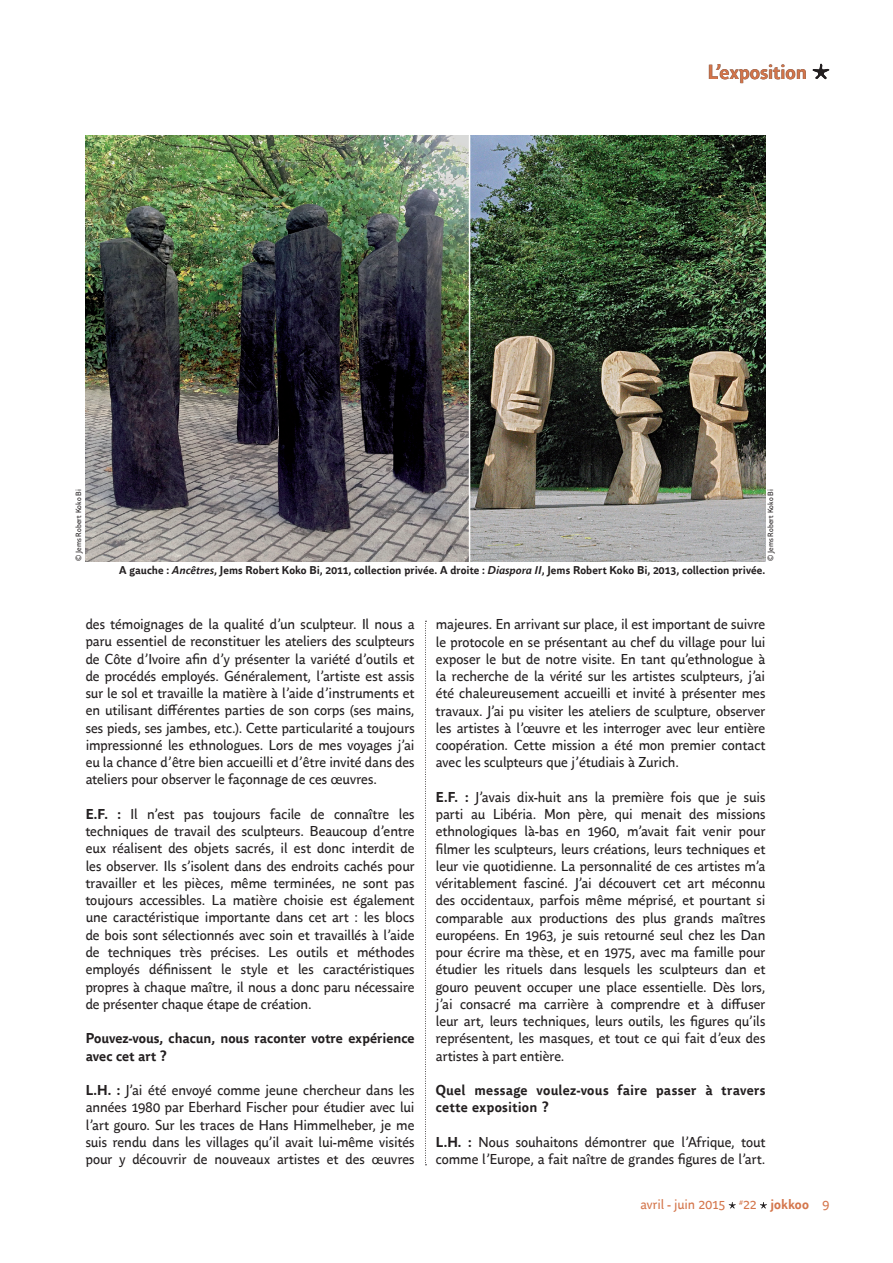
<style>
.page{position:relative;width:893px;height:1263px;background:#fff}
.page>*{position:absolute;margin:0;border:0;box-sizing:border-box;transform-origin:0 0}
.t1{font:700 20.25px "Parisine Office";letter-spacing:-.01em;color:#d4764c}
.t2{font:14.25px/17.2px "Parisine Office";color:#231f20;text-align:justify}
.t3{font:700 14.25px/17.2px "Parisine Office";letter-spacing:.015em;color:#231f20}
.t4{font:13.5px "Parisine Office";letter-spacing:-.005em;color:#d4764c}
.t5{font:700 11.25px "Parisine Office";letter-spacing:.005em;color:#231f20}
.t6{font:7.5px "Parisine Office";letter-spacing:.015em;color:#231f20}
.s1{font-style:italic}
.s2{font-weight:700}
</style>
<div class="page">
<svg style="left:729px;top:1202px;width:7px;height:6px"></svg>
<svg style="left:760px;top:1202px;width:7px;height:6px"></svg>
<svg style="left:425px;top:621px;width:1px;height:544px"></svg>
<svg style="left:813px;top:64px;width:16px;height:15px"></svg>
<img style="left:85px;top:135px;width:680px;height:426px">
<hr style="left:469px;top:135px;width:1px;height:428px;background:#fff">
<h1 class="t1" style="left:708px;top:57px;width:101px">L’exposition</h1>
<p class="t6" style="left:73px;top:561px;width:74px;rotate:-90deg">© Jems Robert Koko Bi</p>
<p class="t6" style="left:765px;top:561px;width:74px;rotate:-90deg">© Jems Robert Koko Bi</p>
<p class="t5" style="left:119px;top:562px;width:648px">A gauche : <span class="s1">Ancêtres</span>, Jems Robert Koko Bi, 2011, collection privée. A droite : <span class="s1">Diaspora II</span>, Jems Robert Koko Bi, 2013, collection privée.</p>
<p class="t2" style="left:86px;top:615px;width:330px">des témoignages de la qualité d’un sculpteur. Il nous a paru essentiel de reconstituer les ateliers des sculpteurs de Côte d’Ivoire afin d’y présenter la variété d’outils et de procédés employés. Généralement, l’artiste est assis sur le sol et travaille la matière à l’aide d’instruments et en utilisant différentes parties de son corps (ses mains, ses pieds, ses jambes, etc.). Cette particularité a toujours impressionné les ethnologues. Lors de mes voyages j’ai eu la chance d’être bien accueilli et d’être invité dans des ateliers pour observer le façonnage de ces œuvres.</p>
<p class="t2" style="left:86px;top:805px;width:330px"><span class="s2">E.F. :</span> Il n’est pas toujours facile de connaître les techniques de travail des sculpteurs. Beaucoup d’entre eux réalisent des objets sacrés, il est donc interdit de les observer. Ils s’isolent dans des endroits cachés pour travailler et les pièces, même terminées, ne sont pas toujours accessibles. La matière choisie est également une caractéristique importante dans cet art : les blocs de bois sont sélectionnés avec soin et travaillés à l’aide de techniques très précises. Les outils et méthodes employés définissent le style et les caractéristiques propres à chaque maître, il nous a donc paru nécessaire de présenter chaque étape de création.</p>
<p class="t3" style="left:86px;top:1029px;width:330px">Pouvez-vous, chacun, nous raconter votre expérience avec cet art ?</p>
<p class="t2" style="left:86px;top:1081px;width:330px"><span class="s2">L.H. :</span> J’ai été envoyé comme jeune chercheur dans les années 1980 par Eberhard Fischer pour étudier avec lui l’art gouro. Sur les traces de Hans Himmelheber, je me suis rendu dans les villages qu’il avait lui-même visités pour y découvrir de nouveaux artistes et des œuvres</p>
<p class="t2" style="left:436px;top:615px;width:331px">majeures. En arrivant sur place, il est important de suivre le protocole en se présentant au chef du village pour lui exposer le but de notre visite. En tant qu’ethnologue à la recherche de la vérité sur les artistes sculpteurs, j’ai été chaleureusement accueilli et invité à présenter mes travaux. J’ai pu visiter les ateliers de sculpture, observer les artistes à l’œuvre et les interroger avec leur entière coopération. Cette mission a été mon premier contact avec les sculpteurs que j’étudiais à Zurich.</p>
<p class="t2" style="left:436px;top:787px;width:331px"><span class="s2">E.F. :</span> J’avais dix-huit ans la première fois que je suis parti au Libéria. Mon père, qui menait des missions ethnologiques là-bas en 1960, m’avait fait venir pour filmer les sculpteurs, leurs créations, leurs techniques et leur vie quotidienne. La personnalité de ces artistes m’a véritablement fasciné. J’ai découvert cet art méconnu des occidentaux, parfois même méprisé, et pourtant si comparable aux productions des plus grands maîtres européens. En 1963, je suis retourné seul chez les Dan pour écrire ma thèse, et en 1975, avec ma famille pour étudier les rituels dans lesquels les sculpteurs dan et gouro peuvent occuper une place essentielle. Dès lors, j’ai consacré ma carrière à comprendre et à diffuser leur art, leurs techniques, leurs outils, les figures qu’ils représentent, les masques, et tout ce qui fait d’eux des artistes à part entière.</p>
<p class="t3" style="left:436px;top:1081px;width:331px">Quel message voulez-vous faire passer à travers cette exposition ?</p>
<p class="t2" style="left:436px;top:1133px;width:331px"><span class="s2">L.H. :</span> Nous souhaitons démontrer que l’Afrique, tout comme l’Europe, a fait naître de grandes figures de l’art.</p>
<p class="t4" style="left:640px;top:1195px;width:190px">avril - juin 2015 <sup>#</sup>22 <span class="s2">jokkoo</span> 9</p>
</div>
